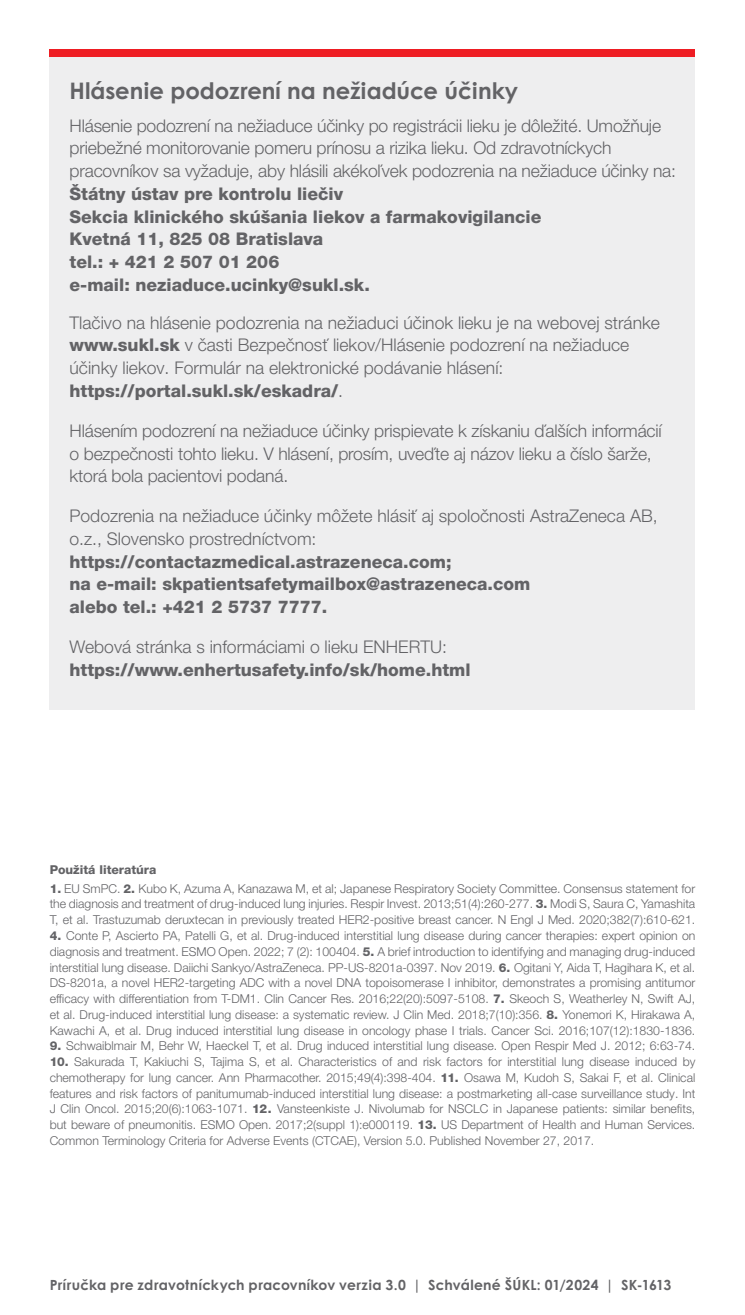
<style>
.page{position:relative;width:745px;height:1315px;background:#fff}
.page>*{position:absolute;margin:0;border:0;box-sizing:border-box;transform-origin:0 0}
.t1{font:700 22.75px "Century Gothic";color:#636366}
.t2{font:300 17.5px/22.8px "Helvetica Neue LT Pro";letter-spacing:-.01em;color:#636366}
.t3{font:800 17.5px/22.8px "Helvetica Neue LT Pro";color:#636366}
.t4{font:700 14px "Century Gothic";letter-spacing:.02em;color:#636366}
.t5{font:300 12.25px/15.8px "Helvetica Neue LT Pro";color:#636366;text-align:justify}
.t6{font:800 12.25px "Helvetica Neue LT Pro";color:#636366}
.s1{font-weight:800}
</style>
<div class="page">
<div style="left:50px;top:50px;width:644px;height:659px;background:#eeeeef"></div>
<div style="left:50px;top:50px;width:644px;height:7px;background:#ee1d23"></div>
<h1 class="t1" style="left:69px;top:76px;width:450px">Hlásenie podozrení na nežiadúce účinky</h1>
<p class="t2" style="left:69px;top:114px;width:607px">Hlásenie podozrení na nežiaduce účinky po registrácii lieku je dôležité. Umožňuje priebežné monitorovanie pomeru prínosu a rizika lieku. Od zdravotníckych pracovníkov sa vyžaduje, aby hlásili akékoľvek podozrenia na nežiaduce účinky na:</p>
<h2 class="t3" style="left:69px;top:182px;width:473px">Štátny ústav pre kontrolu liečiv<br>Sekcia klinického skúšania liekov a farmakovigilancie Kvetná 11, 825 08 Bratislava<br>tel.: + 421 2 507 01 206<br>e-mail: neziaduce.ucinky@sukl.sk.</h2>
<p class="t2" style="left:69px;top:311px;width:591px">Tlačivo na hlásenie podozrenia na nežiaduci účinok lieku je na webovej stránke <span class="s1">www.sukl.sk</span> v časti Bezpečnosť liekov/Hlásenie podozrení na nežiaduce účinky liekov. Formulár na elektronické podávanie hlásení: <span class="s1">https://portal.sukl.sk/eskadra/</span>.</p>
<h2 class="t2" style="left:69px;top:419px;width:593px">Hlásením podozrení na nežiaduce účinky prispievate k získaniu ďalších informácií o bezpečnosti tohto lieku. V hlásení, prosím, uveďte aj názov lieku a číslo šarže, ktorá bola pacientovi podaná.</h2>
<h2 class="t2" style="left:69px;top:504px;width:589px">Podozrenia na nežiaduce účinky môžete hlásiť aj spoločnosti AstraZeneca AB, o.z., Slovensko prostredníctvom:</h2>
<h2 class="t3" style="left:69px;top:550px;width:462px">https://contactazmedical.astrazeneca.com;<br>na e-mail: skpatientsafetymailbox@astrazeneca.com alebo tel.: +421 2 5737 7777.</h2>
<h2 class="t2" style="left:69px;top:635px;width:379px">Webová stránka s informáciami o lieku ENHERTU:</h2>
<h2 class="t3" style="left:69px;top:658px;width:402px">https://www.enhertusafety.info/sk/home.html</h2>
<p class="t6" style="left:50px;top:863px;width:108px">Použitá literatúra</p>
<p class="t5" style="left:50px;top:880px;width:646px"><span class="s1">1.</span> EU SmPC. <span class="s1">2.</span> Kubo K, Azuma A, Kanazawa M, et al; Japanese Respiratory Society Committee. Consensus statement for the diagnosis and treatment of drug-induced lung injuries. Respir Invest. 2013;51(4):260-277. <span class="s1">3.</span> Modi S, Saura C, Yamashita T, et al. Trastuzumab deruxtecan in previously treated HER2-positive breast cancer. N Engl J Med. 2020;382(7):610-621.</p>
<p class="t5" style="left:50px;top:927px;width:646px"><span class="s1">4.</span> Conte P, Ascierto PA, Patelli G, et al. Drug-induced interstitial lung disease during cancer therapies: expert opinion on diagnosis and treatment. ESMO Open. 2022; 7 (2): 100404. <span class="s1">5.</span> A brief introduction to identifying and managing drug-induced interstitial lung disease. Daiichi Sankyo/AstraZeneca. PP-US-8201a-0397. Nov 2019. <span class="s1">6.</span> Ogitani Y, Aida T, Hagihara K, et al.<br>DS-8201a, a novel HER2-targeting ADC with a novel DNA topoisomerase I inhibitor, demonstrates a promising antitumor efficacy with differentiation from T-DM1. Clin Cancer Res. 2016;22(20):5097-5108. <span class="s1">7.</span> Skeoch S, Weatherley N, Swift AJ, et al. Drug-induced interstitial lung disease: a systematic review. J Clin Med. 2018;7(10):356. <span class="s1">8.</span> Yonemori K, Hirakawa A, Kawachi A, et al. Drug induced interstitial lung disease in oncology phase I trials. Cancer Sci. 2016;107(12):1830-1836.</p>
<p class="t5" style="left:50px;top:1037px;width:646px"><span class="s1">9.</span> Schwaiblmair M, Behr W, Haeckel T, et al. Drug induced interstitial lung disease. Open Respir Med J. 2012; 6:63-74.</p>
<p class="t5" style="left:50px;top:1053px;width:646px"><span class="s1">10.</span> Sakurada T, Kakiuchi S, Tajima S, et al. Characteristics of and risk factors for interstitial lung disease induced by chemotherapy for lung cancer. Ann Pharmacother. 2015;49(4):398-404. <span class="s1">11.</span> Osawa M, Kudoh S, Sakai F, et al. Clinical features and risk factors of panitumumab-induced interstitial lung disease: a postmarketing all-case surveillance study. Int J Clin Oncol. 2015;20(6):1063-1071. <span class="s1">12.</span> Vansteenkiste J. Nivolumab for NSCLC in Japanese patients: similar benefits, but beware of pneumonitis. ESMO Open. 2017;2(suppl 1):e000119. <span class="s1">13.</span> US Department of Health and Human Services.<br>Common Terminology Criteria for Adverse Events (CTCAE), Version 5.0. Published November 27, 2017.</p>
<p class="t4" style="left:50px;top:1275px;width:622px">Príručka pre zdravotníckych pracovníkov verzia 3.0 | Schválené ŠÚKL: 01/2024 | SK-1613</p>
</div>
